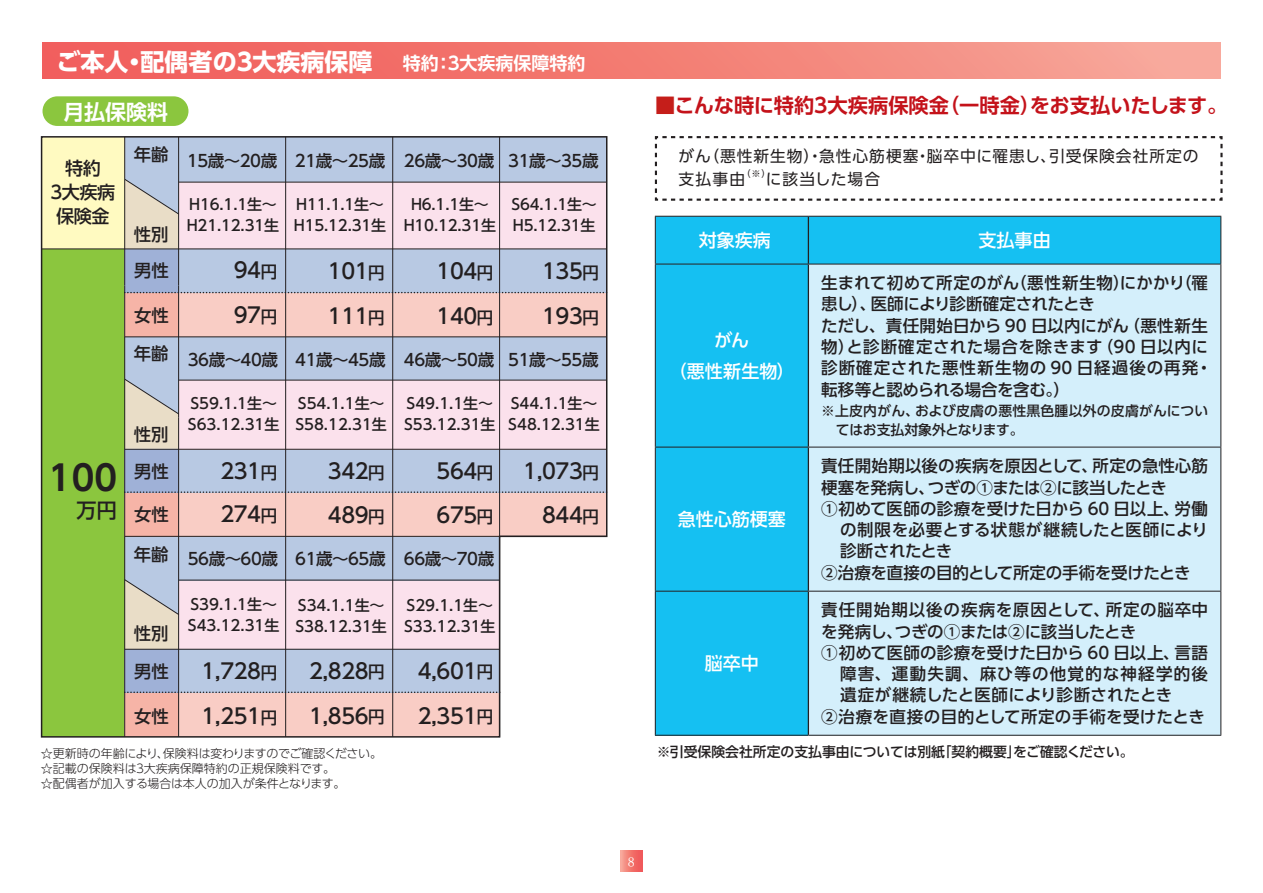
<style>
.page{position:relative;width:1263px;height:893px;background:#fff}
.page>*{position:absolute;margin:0;border:0;box-sizing:border-box;transform-origin:0 0}
.t1{font:700 34.65px "UD Shin Go Pro De";color:#231f20}
.t2{font:700 24px "UD Shin Go Pro";color:#fff}
.t3{font:500 21px/45px "UD Shin Go Pro";letter-spacing:-.02em;color:#231f20}
.t4{font:700 21px "UD Shin Go Pro De";color:#fff}
.t5{font:700 20.25px "UD Shin Go Pro De";color:#c4121a}
.t6{font:500 20.1px "UD Shin Go Pro";color:#231f20}
.t7{font:500 18.15px/23.7px "UD Shin Go Pro";letter-spacing:-.025em;color:#231f20;text-align:center}
.t8{font:500 18px/31.5px "UD Shin Go Pro";color:#fff;text-align:center}
.t9{font:700 18px "UD Shin Go Pro De";color:#fff}
.t10{font:500 17.4px "UD Shin Go Pro";color:#231f20}
.t11{font:500 16.5px/21.5px "UD Shin Go Pro";color:#231f20}
.t12{font:500 16.5px "UD Shin Go Pro";letter-spacing:-.025em;color:#231f20}
.t13{font:500 16.5px "UD Shin Go Pro";letter-spacing:.055em;color:#231f20}
.t14{font:500 16.5px "UD Shin Go Pro";letter-spacing:.02em;color:#231f20}
.t15{font:500 16.5px "UD Shin Go Pro";letter-spacing:.075em;color:#231f20}
.t16{font:500 16.5px "UD Shin Go Pro";letter-spacing:-.02em;color:#231f20}
.t17{font:500 16.5px "UD Shin Go Pro";letter-spacing:-.03em;color:#231f20}
.t18{font:15.75px/22.5px "UD Shin Go Pro";letter-spacing:.06em;color:#231f20}
.t19{font:500 15px/21px "UD Shin Go Pro";letter-spacing:-.01em;color:#231f20}
.t20{font:500 13.8px/19.2px "UD Shin Go Pro";color:#231f20}
.t21{font:13.05px "Tsuku Min Pro R";color:#fff}
.t22{font:300 12px/15px "UD Shin Go Pro";color:#231f20}
.t23{font:9.15px "UD Shin Go Pro";color:#231f20}
.s1{font-size:16.5px}
.s2{color:#c51e1a}
</style>
<div class="page">
<svg style="left:621px;top:850px;width:21px;height:22px"></svg>
<div style="left:43px;top:96px;width:145px;height:30px;background:#8bc63e;border-radius:15px"></div>
<div style="left:43px;top:43px;width:1177px;height:36px;background:linear-gradient(to right,#f05755,#f7a798)"></div>
<svg style="left:40px;top:136px;width:568px;height:602px;background:#cfcdc6"></svg>
<svg style="left:654px;top:136px;width:569px;height:65px"></svg>
<div style="left:656px;top:217px;width:564px;height:47px;background:#15c0f2"></div>
<div style="left:656px;top:265px;width:152px;height:326px;background:#15c0f2"></div>
<div style="left:808px;top:264px;width:413px;height:183px;background:#d4effb"></div>
<div style="left:808px;top:447px;width:413px;height:144px;background:#d4effb"></div>
<div style="left:655px;top:591px;width:153px;height:144px;background:#15c0f2"></div>
<div style="left:808px;top:591px;width:413px;height:144px;background:#d4effb"></div>
<hr style="left:808px;top:217px;width:1px;height:47px;background:#231f20">
<hr style="left:808px;top:264px;width:1px;height:183px;background:#231f20">
<hr style="left:808px;top:447px;width:1px;height:144px;background:#231f20">
<hr style="left:808px;top:592px;width:1px;height:143px;background:#231f20">
<hr style="left:655px;top:216px;width:153px;height:1px;background:#231f20">
<hr style="left:655px;top:217px;width:1px;height:47px;background:#231f20">
<hr style="left:808px;top:216px;width:413px;height:1px;background:#231f20">
<hr style="left:1220px;top:217px;width:1px;height:47px;background:#231f20">
<hr style="left:655px;top:264px;width:153px;height:1px;background:#231f20">
<hr style="left:655px;top:264px;width:1px;height:183px;background:#231f20">
<hr style="left:808px;top:264px;width:413px;height:1px;background:#231f20">
<hr style="left:1220px;top:264px;width:1px;height:183px;background:#231f20">
<hr style="left:655px;top:447px;width:153px;height:1px;background:#231f20">
<hr style="left:655px;top:447px;width:1px;height:144px;background:#231f20">
<hr style="left:808px;top:447px;width:413px;height:1px;background:#231f20">
<hr style="left:1220px;top:447px;width:1px;height:144px;background:#231f20">
<hr style="left:655px;top:591px;width:153px;height:1px;background:#231f20">
<hr style="left:655px;top:592px;width:1px;height:143px;background:#231f20">
<hr style="left:808px;top:591px;width:413px;height:1px;background:#231f20">
<hr style="left:1220px;top:592px;width:1px;height:143px;background:#231f20">
<hr style="left:655px;top:735px;width:153px;height:1px;background:#231f20">
<hr style="left:808px;top:735px;width:413px;height:1px;background:#231f20">
<h2 class="t2" style="left:57px;top:42px;width:317px">ご本人・配偶者の３大疾病保障</h2>
<p class="t9" style="left:403px;top:49px;width:184px">特約：３大疾病保障特約</p>
<p class="t4" style="left:63px;top:94px;width:106px">月払保険料</p>
<p class="t7" style="left:50px;top:156px;width:66px">特約<br>3大疾病保険金</p>
<p class="t10" style="left:134px;top:140px;width:36px">年齢</p>
<p class="t10" style="left:134px;top:220px;width:36px">性別</p>
<p class="t10" style="left:134px;top:257px;width:36px">男性</p>
<p class="t10" style="left:134px;top:302px;width:36px">女性</p>
<p class="t10" style="left:134px;top:340px;width:36px">年齢</p>
<h1 class="t1" style="left:49px;top:450px;width:76px">1００</h1>
<p class="t6" style="left:76px;top:494px;width:42px">万円</p>
<p class="t10" style="left:134px;top:420px;width:36px">性別</p>
<p class="t10" style="left:134px;top:457px;width:36px">男性</p>
<p class="t10" style="left:134px;top:501px;width:36px">女性</p>
<p class="t10" style="left:134px;top:540px;width:36px">年齢</p>
<p class="t10" style="left:134px;top:619px;width:36px">性別</p>
<p class="t10" style="left:134px;top:658px;width:36px">男性</p>
<p class="t10" style="left:134px;top:703px;width:36px">女性</p>
<p class="t11" style="left:187px;top:149px;width:92px">15歳～20歳</p>
<p class="t19" style="left:185px;top:194px;width:96px">Ｈ16.1.1生～<br>Ｈ21.12.31生</p>
<p class="t3" style="left:234px;top:247px;width:45px">94<span class="s1">円<br></span>97<span class="s1">円</span></p>
<p class="t11" style="left:188px;top:348px;width:92px">36歳～40歳</p>
<p class="t19" style="left:185px;top:393px;width:96px">Ｓ59.1.1生～<br>Ｓ63.12.31生</p>
<p class="t3" style="left:220px;top:448px;width:58px;line-height:43.5px">231<span class="s1">円<br></span>274<span class="s1">円</span></p>
<p class="t11" style="left:188px;top:547px;width:92px">56歳～60歳</p>
<p class="t19" style="left:185px;top:593px;width:96px">Ｓ39.1.1生～<br>Ｓ43.12.31生</p>
<p class="t3" style="left:202px;top:648px;width:77px">1,728<span class="s1">円<br></span>1,251<span class="s1">円</span></p>
<p class="t11" style="left:295px;top:149px;width:92px">21歳～25歳</p>
<p class="t19" style="left:292px;top:194px;width:96px">Ｈ11.1.1生～<br>Ｈ15.12.31生</p>
<p class="t3" style="left:328px;top:248px;width:58px">101<span class="s1">円<br></span>111<span class="s1">円</span></p>
<p class="t11" style="left:295px;top:349px;width:92px">41歳～45歳</p>
<p class="t19" style="left:292px;top:393px;width:96px">Ｓ54.1.1生～<br>Ｓ58.12.31生</p>
<p class="t3" style="left:328px;top:449px;width:58px;line-height:43.5px">342<span class="s1">円<br></span>489<span class="s1">円</span></p>
<p class="t11" style="left:295px;top:548px;width:92px">61歳～65歳</p>
<p class="t19" style="left:292px;top:594px;width:96px">Ｓ34.1.1生～<br>Ｓ38.12.31生</p>
<p class="t3" style="left:309px;top:647px;width:77px">2,828<span class="s1">円<br></span>1,856<span class="s1">円</span></p>
<p class="t22" style="left:41px;top:745px;width:343px">☆更新時の年齢により、保険料は変わりますのでご確認ください。☆記載の保険料は３大疾病保障特約の正規保険料です。<br>☆配偶者が加入する場合は本人の加入が条件となります。</p>
<p class="t11" style="left:404px;top:149px;width:92px">26歳～30歳</p>
<p class="t19" style="left:402px;top:194px;width:96px;text-align:center">Ｈ6.1.1生～<br>Ｈ10.12.31生</p>
<p class="t3" style="left:437px;top:248px;width:58px">104<span class="s1">円<br></span>140<span class="s1">円</span></p>
<p class="t11" style="left:404px;top:349px;width:92px">46歳～50歳</p>
<p class="t19" style="left:401px;top:393px;width:96px">Ｓ49.1.1生～<br>Ｓ53.12.31生</p>
<p class="t3" style="left:437px;top:449px;width:58px;line-height:43.5px">564<span class="s1">円<br></span>675<span class="s1">円</span></p>
<p class="t11" style="left:404px;top:548px;width:92px">66歳～70歳</p>
<p class="t19" style="left:401px;top:594px;width:96px">Ｓ29.1.1生～<br>Ｓ33.12.31生</p>
<p class="t3" style="left:418px;top:647px;width:77px">4,601<span class="s1">円<br></span>2,351<span class="s1">円</span></p>
<p class="t11" style="left:508px;top:149px;width:92px">31歳～35歳</p>
<p class="t19" style="left:508px;top:194px;width:90px">Ｓ64.1.1生～<br>Ｈ5.12.31生</p>
<p class="t3" style="left:542px;top:248px;width:58px">135<span class="s1">円<br></span>193<span class="s1">円</span></p>
<p class="t11" style="left:508px;top:349px;width:92px">51歳～55歳</p>
<p class="t19" style="left:505px;top:393px;width:96px">Ｓ44.1.1生～<br>Ｓ48.12.31生</p>
<p class="t3" style="left:523px;top:449px;width:77px;line-height:43.5px;text-align:right">1,073<span class="s1">円<br></span>844<span class="s1">円</span></p>
<p class="t5" style="left:655px;top:88px;width:574px"><span class="s2">■</span>こんな時に特約3大疾病保険金（一時金）をお支払いたします。</p>
<p class="t18" style="left:678px;top:145px;width:522px">がん（悪性新生物）・急性心筋梗塞・脳卒中に罹患し、引受保険会社所定の支払事由</p>
<p class="t23" style="left:742px;top:166px;width:31px">（※）</p>
<p class="t18" style="left:766px;top:167px;width:116px">に該当した場合</p>
<p class="t8" style="left:699px;top:224px;width:73px">対象疾病</p>
<p class="t8" style="left:978px;top:224px;width:74px">支払事由</p>
<p class="t8" style="left:669px;top:324px;width:127px">がん<br>（悪性新生物）</p>
<p class="t8" style="left:678px;top:503px;width:109px">急性心筋梗塞</p>
<p class="t8" style="left:705px;top:647px;width:55px">脳卒中</p>
<p class="t11" style="left:821px;top:272px;width:393px">生まれて初めて所定のがん（悪性新生物）にかかり（罹患し）、医師により診断確定されたとき<br>ただし、責任開始日から 90 日以内にがん（悪性新生物）と診断確定された場合を除きます（90 日以内に診断確定された悪性新生物の 90 日経過後の再発・転移等と認められる場合を含む。）</p>
<p class="t20" style="left:836px;top:400px;width:374px;text-indent:-15px">※上皮内がん、および皮膚の悪性黒色腫以外の皮膚がんについてはお支払対象外となります。</p>
<p class="t11" style="left:821px;top:455px;width:388px">責任開始期以後の疾病を原因として、所定の急性心筋</p>
<p class="t12" style="left:821px;top:474px;width:347px">梗塞を発病し、つぎの①または②に該当したとき</p>
<p class="t11" style="left:821px;top:497px;width:388px">①初めて医師の診療を受けた日から 60 日以上、労働</p>
<p class="t14" style="left:840px;top:516px;width:369px">の制限を必要とする状態が継続したと医師により</p>
<p class="t17" style="left:840px;top:538px;width:114px">診断されたとき</p>
<p class="t12" style="left:821px;top:559px;width:371px">②治療を直接の目的として所定の手術を受けたとき</p>
<p class="t13" style="left:821px;top:597px;width:388px">責任開始期以後の疾病を原因として、所定の脳卒中</p>
<p class="t16" style="left:821px;top:618px;width:317px">を発病し、つぎの①または②に該当したとき</p>
<p class="t11" style="left:821px;top:641px;width:388px">①初めて医師の診療を受けた日から 60 日以上、言語</p>
<p class="t15" style="left:840px;top:660px;width:369px">障害、運動失調、麻ひ等の他覚的な神経学的後</p>
<p class="t11" style="left:840px;top:684px;width:334px">遺症が継続したと医師により診断されたとき</p>
<p class="t11" style="left:821px;top:705px;width:385px">②治療を直接の目的として所定の手術を受けたとき</p>
<p class="t20" style="left:656px;top:742px;width:479px">※引受保険会社所定の支払事由については別紙「契約概要」をご確認ください。</p>
<p class="t21" style="left:628px;top:850px;width:8px">8</p>
</div>
